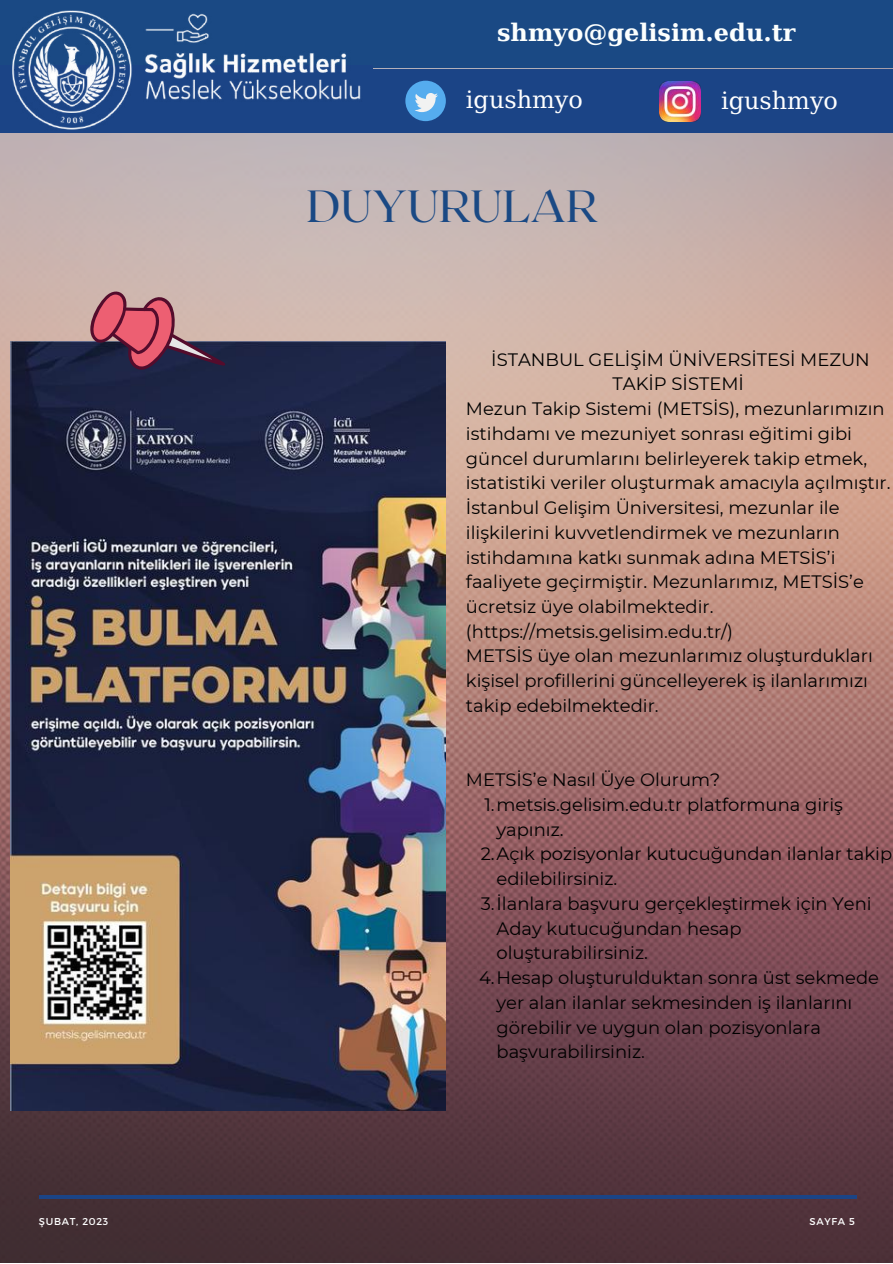
<style>
.page{position:relative;width:893px;height:1264px;background:#fff}
.page>*{position:absolute;margin:0;border:0;box-sizing:border-box;transform-origin:0 0}
.t1{font:45px "Roxborough CF";color:#1a4984}
.t2{font:700 24px "DejaVu Serif";color:#fcfffe}
.t3{font:24px "DejaVu Serif";color:#fff}
.t4{font:18px "Montserrat";color:#000}
.t5{font:9.9px "Montserrat";letter-spacing:.07em;color:#fff}
</style>
<div class="page">
<img style="left:0;top:67px;width:892px;height:1195px">
<hr style="left:39px;top:1195px;width:817px;height:3px;background:#1b4486">
<div style="left:0;top:0;width:892px;height:67px;background:#1a4984"></div>
<div style="left:372px;top:70px;width:520px;height:63px;background:#1b4486"></div>
<div style="left:405px;top:81px;width:41px;height:40px;background:#55acee;border-radius:50%"></div>
<svg style="left:415px;top:93px;width:23px;height:19px"></svg>
<img style="left:659px;top:81px;width:41px;height:41px">
<img style="left:0;top:10px;width:389px;height:157px">
<img style="left:11px;top:341px;width:435px;height:769px">
<svg style="left:72px;top:260px;width:156px;height:127px;background:#96727d"></svg>
<h2 class="t2" style="left:497px;top:18px;width:300px">shmyo@gelisim.edu.tr</h2>
<h2 class="t3" style="left:466px;top:86px;width:118px">igushmyo</h2>
<h2 class="t3" style="left:721px;top:87px;width:118px">igushmyo</h2>
<h1 class="t1" style="left:307px;top:177px;width:292px">DUYURULAR</h1>
<p class="t4" style="left:491px;top:348px;width:380px">İSTANBUL GELİŞİM ÜNİVERSİTESİ MEZUN</p>
<p class="t4" style="left:612px;top:373px;width:133px">TAKİP SİSTEMİ</p>
<p class="t4" style="left:466px;top:397px;width:420px">Mezun Taki p Sistemi (METSİS), mezunlarımızın</p>
<p class="t4" style="left:466px;top:422px;width:384px">isti hdamı ve mezuniyet sonrası eğiti mi gi bi</p>
<p class="t4" style="left:466px;top:447px;width:402px">güncel durumlarını beli rleyerek taki p etmek,</p>
<p class="t4" style="left:466px;top:472px;width:426px">istatisti ki veri ler oluşturmak amacıyla açılmıştır.</p>
<p class="t4" style="left:466px;top:496px;width:375px">İstanbul Gelişi m Üniversitesi, mezunlar i le</p>
<p class="t4" style="left:466px;top:521px;width:375px">i lişki leri ni kuvvetlendi rmek ve mezunların</p>
<p class="t4" style="left:466px;top:546px;width:368px">isti hdamına katkı sunmak adına METSİS’i</p>
<p class="t4" style="left:466px;top:571px;width:399px">faaliyete geçi rmişti r. Mezunlarımız, METSİS’e</p>
<p class="t4" style="left:466px;top:595px;width:249px">ücretsiz üye olabi lmektedi r.</p>
<p class="t4" style="left:466px;top:620px;width:269px">(https://metsis.gelisi m.edu.tr/)</p>
<p class="t4" style="left:466px;top:645px;width:408px">METSİS üye olan mezunlarımız oluşturdukları</p>
<p class="t4" style="left:466px;top:669px;width:403px">kişisel profi lleri ni güncelleyerek iş i lanlarımızı</p>
<p class="t4" style="left:466px;top:694px;width:194px">taki p edebi lmektedi r.</p>
<p class="t4" style="left:466px;top:768px;width:256px">METSİS’e Nasıl Üye Olurum?</p>
<p class="t4" style="left:484px;top:793px;width:360px">1.metsis.gelisi m.edu.tr platformuna gi riş</p>
<p class="t4" style="left:496px;top:818px;width:69px">yapınız.</p>
<p class="t4" style="left:480px;top:843px;width:413px">2.Açık pozisyonlar kutucuğundan i lanlar taki p</p>
<p class="t4" style="left:496px;top:867px;width:122px">edi lebi li rsi niz.</p>
<p class="t4" style="left:481px;top:892px;width:389px">3.İlanlara başvuru gerçekleşti rmek içi n Yeni</p>
<p class="t4" style="left:496px;top:917px;width:246px">Aday kutucuğundan hesap</p>
<p class="t4" style="left:496px;top:941px;width:153px">oluşturabi li rsi niz.</p>
<p class="t4" style="left:479px;top:966px;width:401px">4.Hesap oluşturulduktan sonra üst sekmede</p>
<p class="t4" style="left:496px;top:991px;width:357px">yer alan ilanlar sekmesinden iş ilanlarını</p>
<p class="t4" style="left:496px;top:1016px;width:326px">görebi li r ve uygun olan pozisyonlara</p>
<p class="t4" style="left:496px;top:1040px;width:150px">başvurabi li rsi niz.</p>
<p class="t5" style="left:39px;top:1214px;width:71px">ŞUBAT, 2023</p>
<p class="t5" style="left:809px;top:1214px;width:47px">SAYFA 5</p>
</div>
